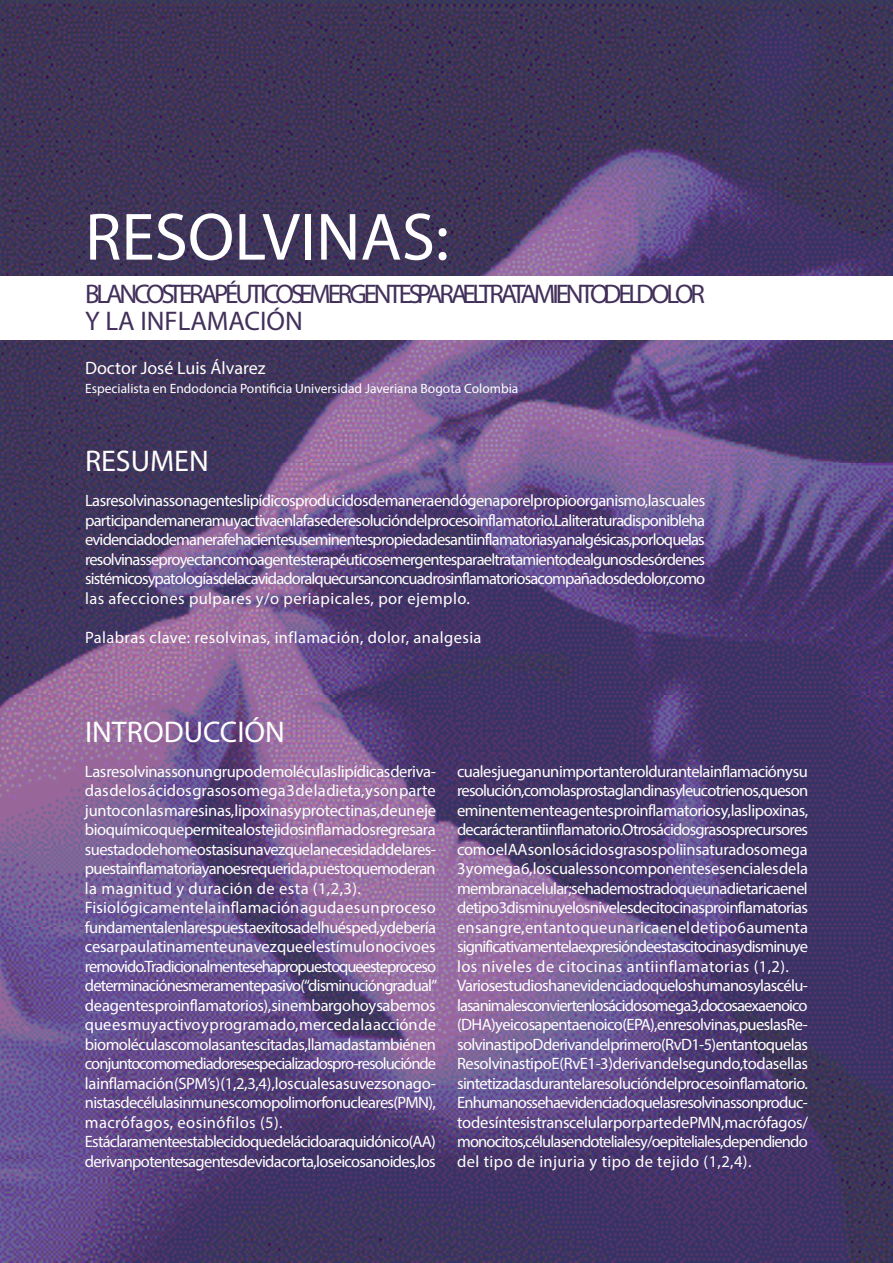
<style>
.page{position:relative;width:893px;height:1263px;background:#fff}
.page>*{position:absolute;margin:0;border:0;box-sizing:border-box;transform-origin:0 0}
.titulo_1{font:67.5px "Myriad Pro";color:#fff}
.subtitulo_blanco{font:30px "Myriad Pro";color:#fff}
.t1{font:27px/27px "Myriad Pro";letter-spacing:-.115em;color:#42305a}
.t2{font:18px "Myriad Pro";color:#fff}
.t3{font:16.5px/19.5px "Myriad Pro";letter-spacing:.02em;color:#fff;text-align:justify}
.t4{font:16.5px/19.5px "Myriad Pro";letter-spacing:-.045em;color:#fff}
.t5{font:13.5px "Myriad Pro";color:#fff}
</style>
<div class="page">
<img style="left:0;top:0;width:892px;height:1263px">
<div style="left:0;top:276px;width:893px;height:64px;background:#fff"></div>
<p class="titulo_1" style="left:85px;top:195px;width:365px">RESOLVINAS:</p>
<p class="t1" style="left:85px;top:280px;width:621px">BLANCOS TERAPÉUTICOS EMERGENTES PARA EL TRATAMIENTO DEL DOLOR<br>Y LA INFLAMACIÓN</p>
<p class="t2" style="left:85px;top:357px;width:182px">Doctor José Luis Álvarez</p>
<p class="t5" style="left:85px;top:380px;width:435px">Especialista en Endodoncia Pontificia Universidad Javeriana Bogota Colombia</p>
<p class="subtitulo_blanco" style="left:85px;top:442px;width:125px">RESUMEN</p>
<p class="t3" style="left:85px;top:491px;width:622px">Las resolvinas son agentes lipídicos producidos de manera endógena por el propio organismo, las cuales participan de manera muy activa en la fase de resolución del proceso inflamatorio. La literatura disponible ha evidenciado de manera fehaciente sus eminentes propiedades antiinflamatorias y analgésicas, por lo que las resolvinas se proyectan como agentes terapéuticos emergentes para el tratamiento de algunos desórdenes sistémicos y patologías de la cavidad oral que cursan con cuadros inflamatorios acompañados de dolor, como las afecciones pulpares y/o periapicales, por ejemplo.</p>
<p class="t3" style="left:85px;top:627px;width:398px">Palabras clave: resolvinas, inflamación, dolor, analgesia</p>
<p class="subtitulo_blanco" style="left:85px;top:713px;width:201px">INTRODUCCIÓN</p>
<p class="t3" style="left:85px;top:761px;width:353px">Las resolvinas son un grupo de moléculas lipídicas deriva&shy;das de los ácidos grasos omega 3 de la dieta, y son parte junto con las maresinas, lipoxinas y protectinas, de un eje bioquímico que permite a los tejidos inflamados regresar a su estado de homeostasis una vez que la necesidad de la res&shy;puesta inflamatoria ya no es requerida, puesto que moderan la magnitud y duración de esta (1,2,3).</p>
<p class="t3" style="left:85px;top:897px;width:354px">Fisiológicamente la inflamación aguda es un proceso fundamental en la respuesta exitosa del huésped, y debería cesar paulatinamente una vez que el estímulo nocivo es removido. Tradicionalmente se ha propuesto que este proceso de terminación es meramente pasivo (“disminución gradual” de agentes proinflamatorios), sin embargo hoy sabemos que es muy activo y programado, merced a la acción de biomoléculas como las antes citadas, llamadas también en conjunto como mediadores especializados pro-resolución de la inflamación (SPM’s) (1,2,3,4) , los cuales a su vez son ago&shy;nistas de células inmunes como polimorfonucleares (PMN), macrófagos, eosinófilos (5).</p>
<p class="t4" style="left:85px;top:1131px;width:352px">Está claramente establecido que del ácido araquidónico (AA) derivan potentes agentes de vida corta, los eicosanoides, los</p>
<p class="t3" style="left:457px;top:761px;width:353px">cuales juegan un importante rol durante la inflamación y su resolución, como las prostaglandinas y leucotrienos, que son eminentemente agentes proinflamatorios y, las lipoxinas, de carácter antiinflamatorio. Otros ácidos grasos precursores como el AA son los ácidos grasos poliinsaturados omega 3 y omega 6, los cuales son componentes esenciales de la membrana celular; se ha demostrado que una dieta rica en el de tipo 3 disminuye los niveles de citocinas proinflamatorias en sangre, en tanto que una rica en el de tipo 6 aumenta significativamente la expresión de estas citocinas y disminuye los niveles de citocinas antiinflamatorias (1,2).</p>
<p class="t3" style="left:457px;top:975px;width:352px">Varios estudios han evidenciado que los humanos y las célu&shy;las animales convierten los ácidos omega 3, docosaexaenoico (DHA) y eicosapentaenoico (EPA), en resolvinas, pues las Re&shy;solvinas tipo D derivan del primero (RvD1-5) en tanto que las Resolvinas tipo E (RvE1-3) derivan del segundo, todas ellas sintetizadas durante la resolución del proceso inflamatorio.<br>En humanos se ha evidenciado que las resolvinas son produc&shy;to de síntesis transcelular por parte de PMN, macrófagos/ monocitos, células endoteliales y/o epiteliales, dependiendo del tipo de injuria y tipo de tejido (1,2,4).</p>
</div>
